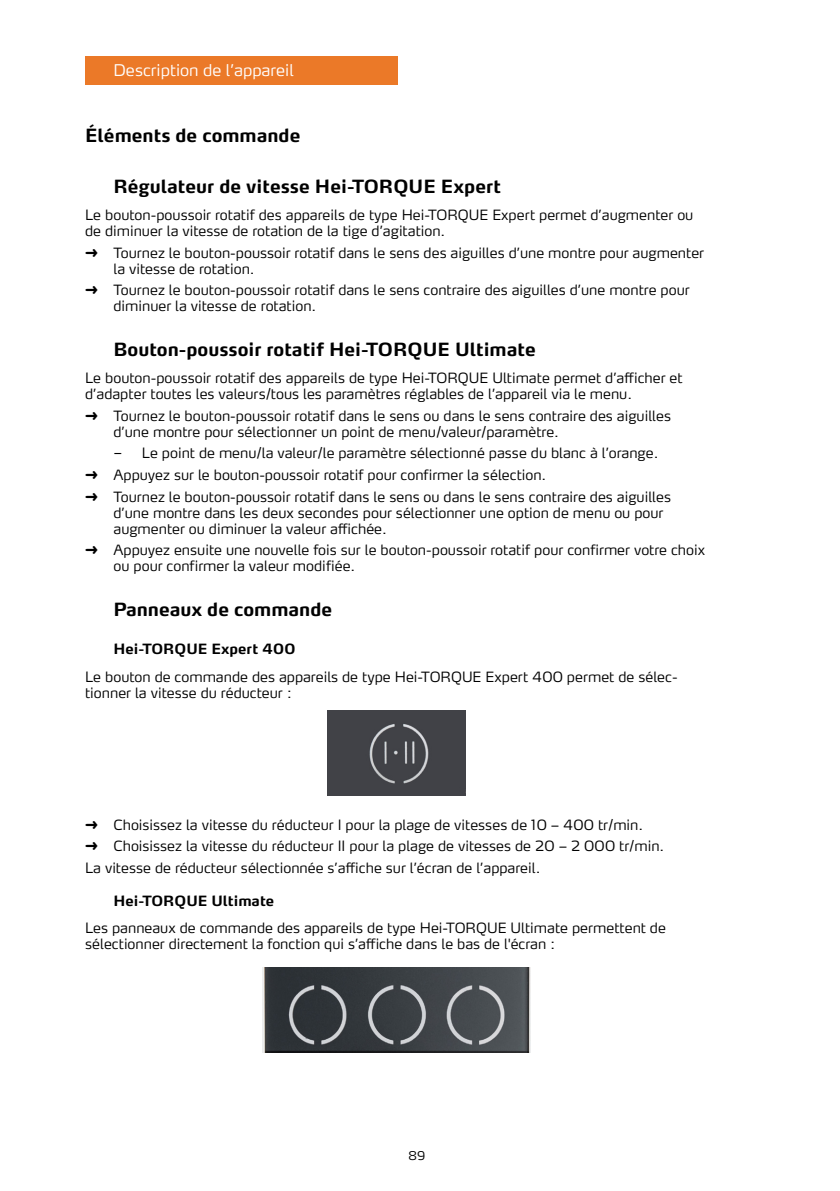
<style>
.page{position:relative;width:840px;height:1191px;background:#fff}
.page>*{position:absolute;margin:0;border:0;box-sizing:border-box;transform-origin:0 0}
.t1{font:700 18px "Max OT";color:#000}
.t2{font:300 16px "Max OT";color:#fff}
.t3{font:300 14px/16px "Max OT";color:#000}
.t4{font:700 14px "Max OT";color:#000}
.t5{font:300 12px "Max OT";color:#000}
.s1{font-family:"Arial Unicode MS";font-weight:400}
.s2{font-family:"Verdana";font-weight:400}
</style>
<div class="page">
<div style="left:85px;top:57px;width:312px;height:28px;background:#eb7928"></div>
<div style="left:327px;top:710px;width:138px;height:85px;background:#414247"></div>
<img style="left:262px;top:967px;width:268px;height:85px">
<p class="t2" style="left:113px;top:60px;width:182px">Description de l’appareil</p>
<p class="t1" style="left:85px;top:124px;width:217px">Éléments de commande</p>
<p class="t1" style="left:113px;top:174px;width:389px">Régulateur de vitesse Hei-TORQUE Expert</p>
<p class="t3" style="left:85px;top:207px;width:609px">Le bouton-poussoir rotatif des appareils de type Hei-TORQUE Expert permet d’augmenter ou de diminuer la vitesse de rotation de la tige d’agitation.</p>
<p class="t3" style="left:113px;top:244px;width:592px;text-indent:-28px"><span class="s1">➜</span> Tournez le bouton-poussoir rotatif dans le sens des aiguilles d’une montre pour augmenter la vitesse de rotation.</p>
<p class="t3" style="left:113px;top:282px;width:577px;text-indent:-28px"><span class="s1">➜</span> Tournez le bouton-poussoir rotatif dans le sens contraire des aiguilles d’une montre pour diminuer la vitesse de rotation.</p>
<p class="t1" style="left:113px;top:337px;width:423px">Bouton-poussoir rotatif Hei-TORQUE Ultimate</p>
<p class="t3" style="left:85px;top:370px;width:598px">Le bouton-poussoir rotatif des appareils de type Hei-TORQUE Ultimate permet d’afficher et d’adapter toutes les valeurs/tous les paramètres réglables de l’appareil via le menu.</p>
<p class="t3" style="left:113px;top:407px;width:558px;text-indent:-28px"><span class="s1">➜</span> Tournez le bouton-poussoir rotatif dans le sens ou dans le sens contraire des aiguilles d’une montre pour sélectionner un point de menu/valeur/paramètre.</p>
<p class="t3" style="left:85px;top:442px;width:587px;line-height:21.6px;text-indent:28px"><span class="s2">–</span> Le point de menu/la valeur/le paramètre sélectionné passe du blanc à l’orange. <span class="s1">➜</span> Appuyez sur le bouton-poussoir rotatif pour confirmer la sélection.<br><span class="s1">➜</span> Tournez le bouton-poussoir rotatif dans le sens ou dans le sens contraire des aiguilles</p>
<p class="t3" style="left:113px;top:504px;width:551px">d’une montre dans les deux secondes pour sélectionner une option de menu ou pour augmenter ou diminuer la valeur affichée.</p>
<p class="t3" style="left:113px;top:542px;width:592px;text-indent:-28px"><span class="s1">➜</span> Appuyez ensuite une nouvelle fois sur le bouton-poussoir rotatif pour confirmer votre choix ou pour confirmer la valeur modifiée.</p>
<p class="t1" style="left:113px;top:597px;width:220px">Panneaux de commande</p>
<p class="t4" style="left:113px;top:640px;width:183px">Hei-TORQUE Expert 400</p>
<p class="t3" style="left:85px;top:668px;width:593px">Le bouton de commande des appareils de type Hei-TORQUE Expert 400 permet de sélec&shy;tionner la vitesse du réducteur :</p>
<p class="t3" style="left:85px;top:813px;width:580px;line-height:21.6px"><span class="s1">➜</span> Choisissez la vitesse du réducteur I pour la plage de vitesses de 10 – 400 tr/min.<br><span class="s1">➜</span> Choisissez la vitesse du réducteur II pour la plage de vitesses de 20 – 2 000 tr/min.<br>La vitesse de réducteur sélectionnée s’affiche sur l’écran de l’appareil.</p>
<p class="t4" style="left:113px;top:891px;width:162px">Hei-TORQUE Ultimate</p>
<p class="t3" style="left:85px;top:920px;width:582px">Les panneaux de commande des appareils de type Hei-TORQUE Ultimate permettent de sélectionner directement la fonction qui s’affiche dans le bas de l'écran :</p>
<p class="t5" style="left:408px;top:1148px;width:18px">89</p>
</div>
